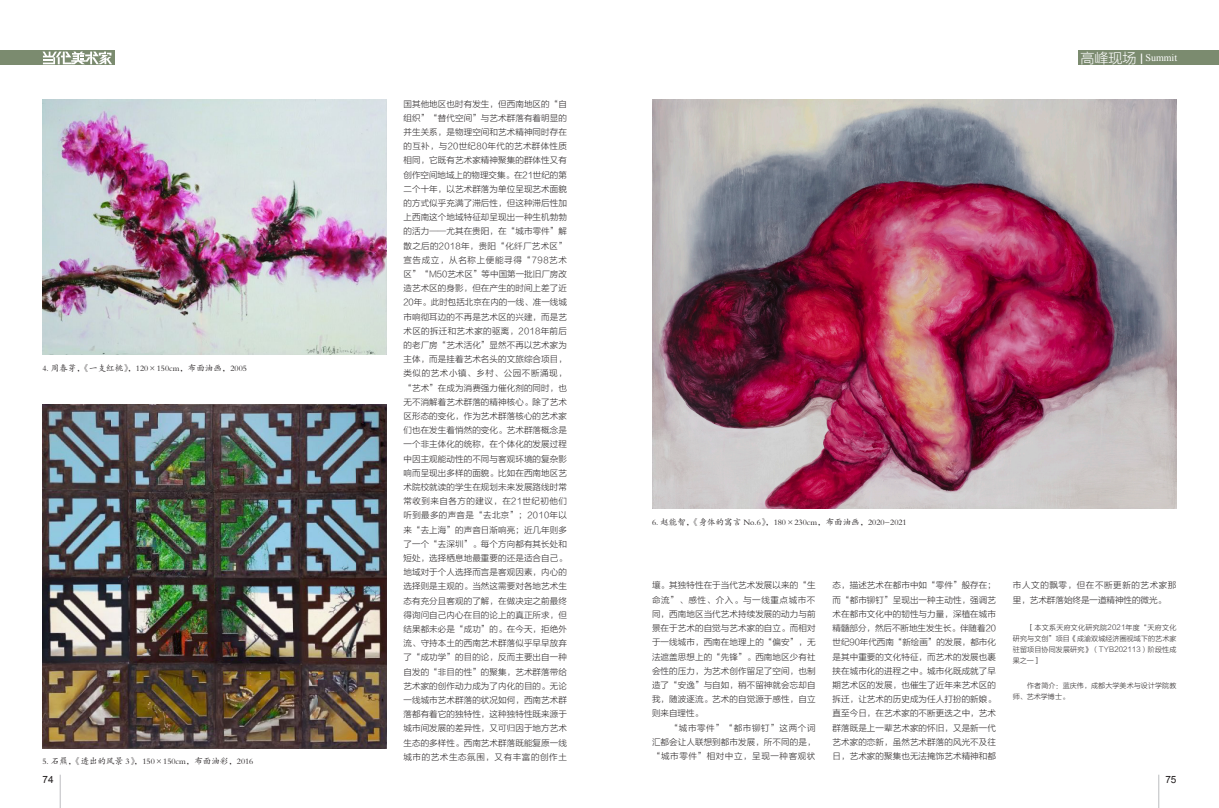
<style>
.page{position:relative;width:1219px;height:808px;background:#fff}
.page>*{position:absolute;margin:0;border:0;box-sizing:border-box;transform-origin:0 0}
.t1{font:10px "Times New Roman";letter-spacing:-.005em;color:#fff}
.t2{font:10px "Arial";color:#231f20}
.正文{font:8.5px/14.2px "FZLTXHK GBK1 0";letter-spacing:.015em;color:#231f20;text-align:justify}
.正文-2{font:8.5px "FZKTK GBK1 0";color:#231f20}
.正文-3{font:8.5px/14.2px "FZLTXHK GBK1 0";letter-spacing:.07em;color:#231f20}
.注释{font:7px/11px "FZLTXHJW GB1 0";letter-spacing:.015em;color:#231f20;text-align:justify}
.s1{font-family:"FZLTXHK GBK1 0";font-size:14px}
.s2{font-family:"FZLTCHK GBK1 0"}
</style>
<div class="page">
<div style="left:1078px;top:51px;width:141px;height:14px;background:#7b8b6f"></div>
<hr style="left:60px;top:775px;width:1px;height:33px;background:#bcbdc0">
<hr style="left:1158px;top:775px;width:1px;height:33px;background:#bcbdc0">
<div style="left:0;top:51px;width:115px;height:14px;background:#7b8b6f"></div>
<svg style="left:43px;top:52px;width:69px;height:12px"></svg>
<img style="left:43px;top:99px;width:343px;height:256px">
<img style="left:43px;top:404px;width:343px;height:344px">
<img style="left:652px;top:99px;width:524px;height:410px">
<p class="正文-2" style="left:43px;top:363px;width:206px">4. 周春芽，《一支红桃》，120×150cm，布面油画，2005</p>
<p class="正文-2" style="left:43px;top:757px;width:212px">5. 石羆，《透出的风景 3》，150×150cm，布面油彩，2016</p>
<p class="正文" style="left:403px;top:97px;width:165px">国其他地区也时有发生，但西南地区的“自组织”“替代空间”与艺术群落有着明显的并生关系，是物理空间和艺术精神同时存在的互补，与20世纪80年代的艺术群体性质相同，它既有艺术家精神聚集的群体性又有创作空间地域上的物理交集。在21世纪的第二个十年，以艺术群落为单位呈现艺术面貌的方式似乎充满了滞后性，但这种滞后性加上西南这个地域特征却呈现出一种生机勃勃的活力——尤其在贵阳，在“城市零件”解散之后的2018年，贵阳“化纤厂艺术区”宣告成立，从名称上便能寻得“798艺术区”“M50艺术区”等中国第一批旧厂房改造艺术区的身影，但在产生的时间上差了近20年。此时包括北京在内的一线、准一线城市响彻耳边的不再是艺术区的兴建，而是艺术区的拆迁和艺术家的驱离，2018年前后的老厂房“艺术活化”显然不再以艺术家为主体，而是挂着艺术名头的文旅综合项目，类似的艺术小镇、乡村、公园不断涌现，“艺术”在成为消费强力催化剂的同时，也无不消解着艺术群落的精神核心。除了艺术区形态的变化，作为艺术群落核心的艺术家们也在发生着悄然的变化。艺术群落概念是一个非主体化的统称，在个体化的发展过程中因主观能动性的不同与客观环境的复杂影响而呈现出多样的面貌。比如在西南地区艺术院校就读的学生在规划未来发展路线时常常收到来自各方的建议，在21世纪初他们听到最多的声音是“去北京”；2010年以来“去上海”的声音日渐响亮；近几年则多了一个“去深圳”。每个方向都有其长处和短处，选择栖息地最重要的还是适合自己。地域对于个人选择而言是客观因素，内心的选择则是主观的。当然这需要对各地艺术生态有充分且客观的了解，在做决定之前最终得询问自己内心在目的论上的真正所求，但结果都未必是“成功”的。在今天，拒绝外流、守持本土的西南艺术群落似乎早早放弃了“成功学”的目的论，反而主要出自一种自发的“非目的性”的聚集，艺术群落带给艺术家的创作动力成为了内化的目的。无论一线城市艺术群落的状况如何，西南艺术群落都有着它的独特性，这种独特性既来源于城市间发展的差异性，又可归因于地方艺术生态的多样性。西南艺术群落既能复原一线城市的艺术生态氛围，又有丰富的创作土</p>
<p class="t1" style="left:1080px;top:51px;width:98px"><span class="s1">高峰现场</span> <span class="s2">|</span> Summit</p>
<p class="正文-2" style="left:652px;top:517px;width:256px">6. 赵能智，《身体的寓言 No.6》，180×230cm，布面油画，2020-2021</p>
<p class="正文" style="left:652px;top:579px;width:165px">壤。其独特性在于当代艺术发展以来的“生命流”、感性、介入。与一线重点城市不同，西南地区当代艺术持续发展的动力与前景在于艺术的自觉与艺术家的自立。而相对于一线城市，西南在地理上的“偏安”，无法遮盖思想上的“先锋”。西南地区少有社会性的压力，为艺术创作留足了空间，也制造了“安逸”与自如，稍不留神就会忘却自我，随波逐流。艺术的自觉源于感性，自立则来自理性。</p>
<p class="正文" style="left:652px;top:721px;width:165px;text-indent:18px">“城市零件”“都市铆钉”这两个词汇都会让人联想到都市发展，所不同的是，“城市零件”相对中立，呈现一种客观状</p>
<p class="正文" style="left:832px;top:579px;width:165px">态，描述艺术在都市中如“零件”般存在；而“都市铆钉”呈现出一种主动性，强调艺术在都市文化中的韧性与力量，深植在城市精髓部分，然后不断地生发生长。伴随着20世纪90年代西南“新绘画”的发展，都市化是其中重要的文化特征，而艺术的发展也裹挟在城市化的进程之中。城市化既成就了早期艺术区的发展，也催生了近年来艺术区的拆迁，让艺术的历史成为任人打扮的新娘。直至今日，在艺术家的不断更迭之中，艺术群落既是上一辈艺术家的怀旧，又是新一代艺术家的恋新，虽然艺术群落的风光不及往日，艺术家的聚集也无法掩饰艺术精神和都</p>
<p class="正文-3" style="left:1013px;top:579px;width:165px">市人文的飘零，但在不断更新的艺术家那里，艺术群落始终是一道精神性的微光。</p>
<p class="注释" style="left:1013px;top:622px;width:165px;text-indent:14px">［本文系天府文化研究院2021年度“天府文化研究与文创”项目《成渝双城经济圈视域下的艺术家驻留项目协同发展研究》（TYB202113）阶段性成果之一］</p>
<p class="注释" style="left:1013px;top:680px;width:165px;text-indent:14px">作者简介：蓝庆伟，成都大学美术与设计学院教师、艺术学博士。</p>
<p class="t2" style="left:43px;top:773px;width:13px">74</p>
<p class="t2" style="left:1165px;top:773px;width:13px">75</p>
</div>
